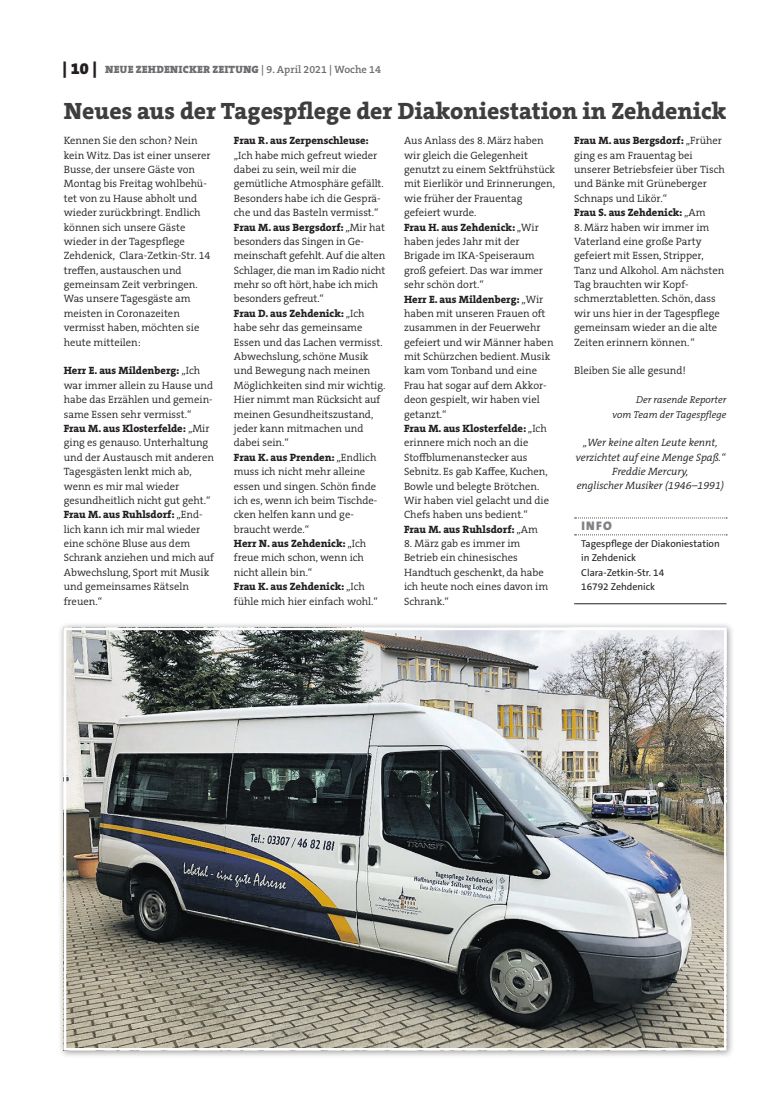
<style>
.page{position:relative;width:762px;height:1117px;background:#fff}
.page>*{position:absolute;margin:0;border:0;box-sizing:border-box;transform-origin:0 0}
.t1{font:800 23.75px "The Serif B W8";color:#3e3e3f}
.t2{font:900 12.5px "The Sans B W9";color:#808285}
.t3{font:300 10.62px/14.4px "The Serif B W4";color:#231f20}
.t4{font:800 10.62px "The Serif B W8";color:#231f20}
.t5{font:italic 300 10.62px/14.4px "The Serif B W4";color:#231f20;text-align:center}
.t6{font:900 10.62px "The Serif B W9";letter-spacing:.015em;color:#6c6d70}
.t7{font:10px/14.4px "The Sans B W5 Plain";color:#231f20}
.t8{font:italic 300 10px/14.4px "The Serif B W4";color:#231f20;text-align:right}
.s1{font-size:16.25px;color:#231f20}
.s2{font-family:"The Serif B W6";font-weight:600}
.s3{font-family:"The Serif B W4";font-weight:300}
</style>
<div class="page">
<svg style="left:574px;top:517px;width:153px;height:1px"></svg>
<svg style="left:574px;top:534px;width:153px;height:1px"></svg>
<hr style="left:574px;top:603px;width:152px;height:1px;background:#231f20">
<div style="left:58px;top:621px;width:676px;height:437px;background:#231f20;opacity:.45"></div>
<img style="left:68px;top:631px;width:654px;height:415px">
<div style="left:64px;top:627px;width:662px;height:423px;border:3px solid #fff"></div>
<p class="t6" style="left:63px;top:63px;width:320px"><span class="s1">| 10 |</span> NEUE ZEHDENICKER ZEITUNG <span class="s2">| 9. April 2021 | Woche 14</span></p>
<h1 class="t1" style="left:64px;top:95px;width:664px">Neues aus der Tagespflege der Diakoniestation in Zehdenick</h1>
<p class="t3" style="left:64px;top:133px;width:148px">Kennen Sie den schon? Nein kein Witz. Das ist einer unserer<br>Busse, der unsere Gäste von<br>Montag bis Freitag wohlbehü&shy;tet von zu Hause abholt und wieder zurückbringt. Endlich können sich unsere Gäste wieder in der Tagespflege<br>Zehdenick, Clara-Zetkin-Str. 14 treffen, austauschen und gemeinsam Zeit verbringen.<br>Was unsere Tagesgäste am meisten in Coronazeiten vermisst haben, möchten sie heute mitteilen:</p>
<p class="t4" style="left:64px;top:363px;width:138px">Herr E. aus Mildenberg: <span class="s3">„Ich</span></p>
<p class="t3" style="left:64px;top:378px;width:151px;text-align:justify">war immer allein zu Hause und habe das Erzählen und gemein&shy;same Essen sehr vermisst.“</p>
<p class="t4" style="left:64px;top:421px;width:147px">Frau M. aus Klosterfelde: <span class="s3">„Mir</span></p>
<p class="t3" style="left:64px;top:435px;width:152px">ging es genauso. Unterhaltung und der Austausch mit anderen<br>Tagesgästen lenkt mich ab, wenn es mir mal wieder gesundheitlich nicht gut geht.“</p>
<p class="t4" style="left:64px;top:507px;width:140px">Frau M. aus Ruhlsdorf: <span class="s3">„End-</span></p>
<p class="t3" style="left:64px;top:522px;width:152px">lich kann ich mir mal wieder eine schöne Bluse aus dem<br>Schrank anziehen und mich auf<br>Abwechslung, Sport mit Musik und gemeinsames Rätseln freuen.“</p>
<p class="t4" style="left:574px;top:133px;width:149px">Frau M. aus Bergsdorf: <span class="s3">„Früher</span></p>
<p class="t3" style="left:574px;top:148px;width:152px">ging es am Frauentag bei unserer Betriebsfeier über Tisch und Bänke mit Grüneberger<br>Schnaps und Likör.“</p>
<p class="t4" style="left:574px;top:205px;width:133px">Frau S. aus Zehdenick: <span class="s3">„Am</span></p>
<p class="t3" style="left:574px;top:220px;width:152px">8. März haben wir immer im<br>Vaterland eine große Party gefeiert mit Essen, Stripper,<br>Tanz und Alkohol. Am nächsten<br>Tag brauchten wir Kopf&shy;schmerztabletten. Schön, dass wir uns hier in der Tagespflege gemeinsam wieder an die alte<br>Zeiten erinnern können. “</p>
<p class="t3" style="left:574px;top:363px;width:113px">Bleiben Sie alle gesund!</p>
<p class="t8" style="left:612px;top:392px;width:116px">Der rasende Reporter<br>vom Team der Tagespflege</p>
<p class="t5" style="left:575px;top:435px;width:151px">„Wer keine alten Leute kennt, verzichtet auf eine Menge Spaß.“<br>Freddie Mercury,<br>englischer Musiker (1946–1991)</p>
<p class="t2" style="left:581px;top:517px;width:32px">INFO</p>
<p class="t7" style="left:581px;top:536px;width:140px">Tagespflege der Diakoniestation in Zehdenick<br>Clara-Zetkin-Str. 14<br>16792 Zehdenick</p>
<p class="t4" style="left:234px;top:133px;width:136px">Frau R. aus Zerpenschleuse:</p>
<p class="t3" style="left:234px;top:148px;width:151px">„Ich habe mich gefreut wieder dabei zu sein, weil mir die gemütliche Atmosphäre gefällt.<br>Besonders habe ich die Gesprä&shy;che und das Basteln vermisst.“</p>
<p class="t4" style="left:234px;top:220px;width:153px">Frau M. aus Bergsdorf: <span class="s3">„Mir hat</span></p>
<p class="t3" style="left:234px;top:234px;width:153px">besonders das Singen in Ge&shy;meinschaft gefehlt. Auf die alten<br>Schlager, die man im Radio nicht mehr so oft hört, habe ich mich besonders gefreut.“</p>
<p class="t4" style="left:234px;top:306px;width:132px">Frau D. aus Zehdenick: <span class="s3">„Ich</span></p>
<p class="t3" style="left:234px;top:320px;width:153px">habe sehr das gemeinsame<br>Essen und das Lachen vermisst.<br>Abwechslung, schöne Musik und Bewegung nach meinen<br>Möglichkeiten sind mir wichtig.<br>Hier nimmt man Rücksicht auf meinen Gesundheitszustand, jeder kann mitmachen und dabei sein.“</p>
<p class="t4" style="left:234px;top:450px;width:144px">Frau K. aus Prenden: <span class="s3">„Endlich</span></p>
<p class="t3" style="left:234px;top:464px;width:145px">muss ich nicht mehr alleine essen und singen. Schön finde ich es, wenn ich beim Tischde&shy;cken helfen kann und ge&shy;braucht werde.“</p>
<p class="t4" style="left:234px;top:536px;width:134px">Herr N. aus Zehdenick: <span class="s3">„Ich</span></p>
<p class="t3" style="left:234px;top:550px;width:132px">freue mich schon, wenn ich nicht allein bin.“</p>
<p class="t4" style="left:234px;top:579px;width:133px">Frau K. aus Zehdenick: <span class="s3">„Ich</span></p>
<p class="t3" style="left:234px;top:593px;width:146px">fühle mich hier einfach wohl.“</p>
<p class="t3" style="left:404px;top:133px;width:153px">Aus Anlass des 8. März haben wir gleich die Gelegenheit genutzt zu einem Sektfrühstück mit Eierlikör und Erinnerungen, wie früher der Frauentag gefeiert wurde.</p>
<p class="t4" style="left:404px;top:220px;width:136px">Frau H. aus Zehdenick: <span class="s3">„Wir</span></p>
<p class="t3" style="left:404px;top:234px;width:140px">haben jedes Jahr mit der<br>Brigade im IKA-Speiseraum groß gefeiert. Das war immer sehr schön dort.“</p>
<p class="t4" style="left:404px;top:292px;width:141px">Herr E. aus Mildenberg: <span class="s3">„Wir</span></p>
<p class="t3" style="left:404px;top:306px;width:151px">haben mit unseren Frauen oft zusammen in der Feuerwehr gefeiert und wir Männer haben mit Schürzchen bedient. Musik kam vom Tonband und eine<br>Frau hat sogar auf dem Akkor&shy;deon gespielt, wir haben viel getanzt.“</p>
<p class="t4" style="left:404px;top:421px;width:144px">Frau M. aus Klosterfelde: <span class="s3">„Ich</span></p>
<p class="t3" style="left:404px;top:435px;width:147px">erinnere mich noch an die<br>Stoffblumenanstecker aus<br>Sebnitz. Es gab Kaffee, Kuchen,<br>Bowle und belegte Brötchen.<br>Wir haben viel gelacht und die<br>Chefs haben uns bedient.“</p>
<p class="t4" style="left:404px;top:522px;width:135px">Frau M. aus Ruhlsdorf: <span class="s3">„Am</span></p>
<p class="t3" style="left:404px;top:536px;width:146px">8. März gab es immer im<br>Betrieb ein chinesisches<br>Handtuch geschenkt, da habe ich heute noch eines davon im<br>Schrank.“</p>
</div>
